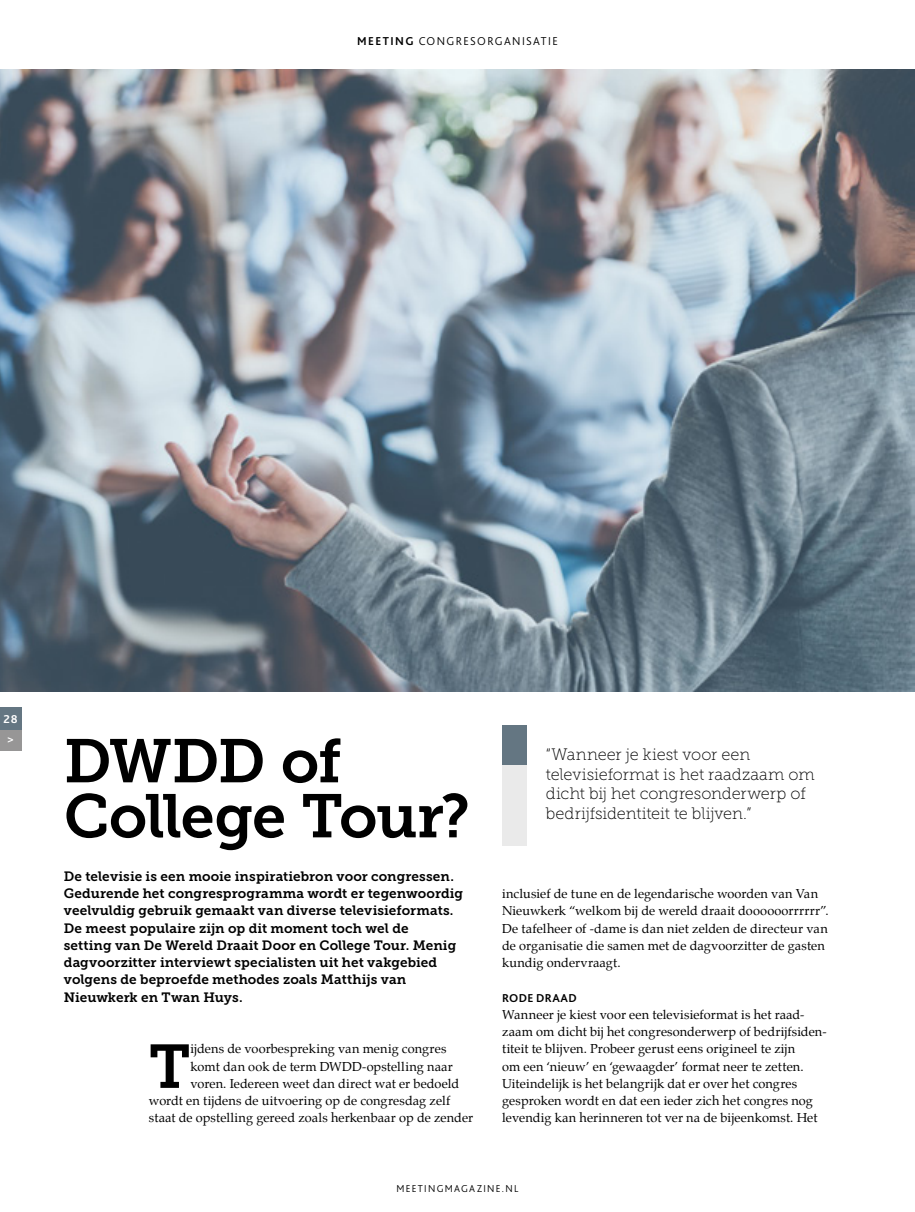
<style>
.page{position:relative;width:915px;height:1212px;background:#fff}
.page>*{position:absolute;margin:0;border:0;box-sizing:border-box;transform-origin:0 0}
.t1{font:61.35px "Museo Slab 700";color:#000}
.t2{font:61.2px/55.1px "Museo Slab 700";letter-spacing:-.025em;color:#000}
.t3{font:16.5px/19.5px "Museo Slab 100";letter-spacing:-.005em;color:#000}
.t4{font:13.5px/17.2px "Museo Slab 700";letter-spacing:.005em;color:#000}
.t5{font:12.75px/17.2px "Palatino";letter-spacing:.005em;color:#000}
.t6{font:300 12px "Bliss 2";letter-spacing:.12em;color:#000}
.t7{font:700 12px "Bliss 2";letter-spacing:.025em;color:#000}
.t8{font:700 12px/20.7px "Bliss 2";color:#fff;text-align:center}
.t9{font:300 10.5px "Bliss 2";letter-spacing:.125em;color:#000}
.s1{font-weight:700}
</style>
<div class="page">
<img style="left:0;top:70px;width:914px;height:621px">
<div style="left:502px;top:725px;width:24px;height:121px;background:#eaeaea"></div>
<div style="left:502px;top:725px;width:24px;height:40px;background:#647682"></div>
<div style="left:0;top:728px;width:21px;height:22px;background:#979696"></div>
<div style="left:0;top:707px;width:21px;height:22px;background:#647682"></div>
<p class="t6" style="left:357px;top:33px;width:202px"><span class="s1">MEETING</span> CONGRESORGANISATIE</p>
<p class="t8" style="left:4px;top:708px;width:16px">28 &gt;</p>
<h2 class="t2" style="left:64px;top:734px;width:407px">DWDD of<br>College Tour?</h2>
<p class="t4" style="left:64px;top:868px;width:401px">De televisie is een mooie inspiratiebron voor congressen.<br>Gedurende het congresprogramma wordt er tegenwoordig veelvuldig gebruik gemaakt van diverse televisieformats.<br>De meest populaire zijn op dit moment toch wel de<br>setting van De Wereld Draait Door en College Tour. Menig dagvoorzitter interviewt specialisten uit het vakgebied volgens de beproefde methodes zoals Matthijs van Nieuwkerk en Twan Huys.</p>
<h1 class="t1" style="left:149px;top:1032px;width:43px">T</h1>
<p class="t5" style="left:190px;top:1040px;width:257px">ijdens de voorbespreking van menig congres</p>
<p class="t5" style="left:190px;top:1057px;width:264px">komt dan ook de term DWDD-opstelling naar</p>
<p class="t5" style="left:190px;top:1075px;width:270px">voren. Iedereen weet dan direct wat er bedoeld</p>
<p class="t5" style="left:149px;top:1092px;width:303px">wordt en tijdens de uitvoering op de congresdag zelf</p>
<p class="t5" style="left:149px;top:1109px;width:325px">staat de opstelling gereed zoals herkenbaar op de zender</p>
<p class="t3" style="left:545px;top:745px;width:270px">“Wanneer je kiest voor een televisieformat is het raadzaam om dicht bij het congresonderwerp of bedrijfsidentiteit te blijven.”</p>
<p class="t5" style="left:502px;top:885px;width:328px">inclusief de tune en de legendarische woorden van Van Nieuwkerk “welkom bij de wereld draait doooooorrrrrr”.<br>De tafelheer of -dame is dan niet zelden de directeur van de organisatie die samen met de dagvoorzitter de gasten kundig ondervraagt.</p>
<p class="t7" style="left:502px;top:990px;width:76px">RODE DRAAD</p>
<p class="t5" style="left:502px;top:1006px;width:326px">Wanneer je kiest voor een televisieformat is het raad&shy;zaam om dicht bij het congresonderwerp of bedrijfsiden&shy;titeit te blijven. Probeer gerust eens origineel te zijn<br>om een ‘nieuw’ en ‘gewaagder’ format neer te zetten.<br>Uiteindelijk is het belangrijk dat er over het congres gesproken wordt en dat een ieder zich het congres nog levendig kan herinneren tot ver na de bijeenkomst. Het</p>
<p class="t9" style="left:396px;top:1182px;width:123px">MEETINGMAGAZINE.NL</p>
</div>
